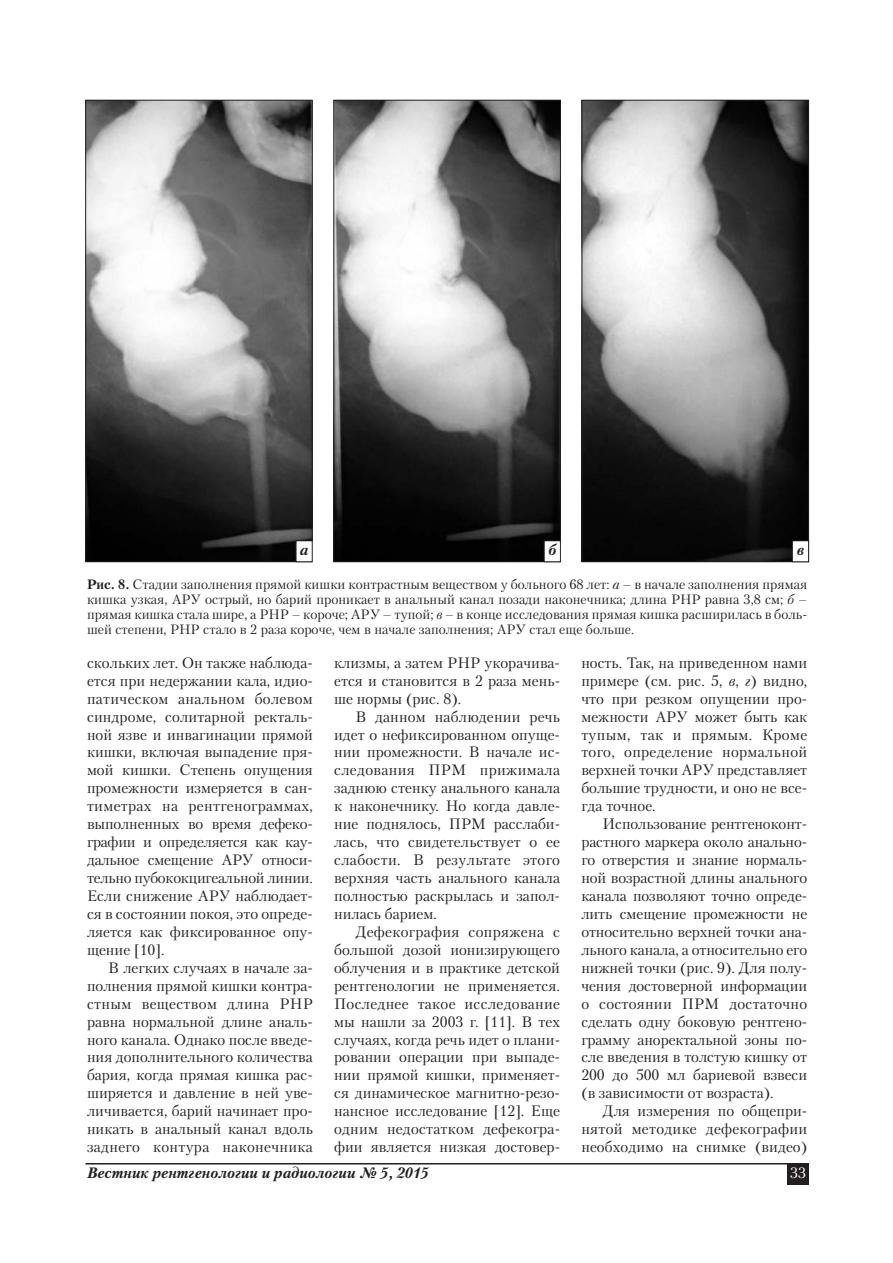
<style>
.page{position:relative;width:893px;height:1263px;background:#fff}
.page>*{position:absolute;margin:0;border:0;box-sizing:border-box;transform-origin:0 0}
.t1{font:15px/18px "Petersburg C";color:#231f20;text-align:justify}
.t2{font:italic 700 15px "Petersburg C";color:#231f20}
.t3{font:15px "Petersburg C";color:#fff}
.t4{font:13.5px/15px "Petersburg C";color:#231f20;text-align:justify}
.s1{font-weight:700}
.s2{font-style:italic}
</style>
<div class="page">
<hr style="left:85px;top:1163px;width:723px;height:2px;background:#231f20">
<div style="left:787px;top:1164px;width:21px;height:21px;background:#231f20"></div>
<img style="left:87px;top:102px;width:223px;height:458px">
<div style="left:85px;top:100px;width:227px;height:462px;border:1px solid #231f20"></div>
<img style="left:335px;top:102px;width:223px;height:458px">
<div style="left:333px;top:100px;width:227px;height:462px;border:1px solid #231f20"></div>
<div style="left:296px;top:541px;width:16px;height:21px;background:#fff"></div>
<div style="left:544px;top:541px;width:16px;height:21px;background:#fff"></div>
<div style="left:544px;top:541px;width:16px;height:21px;border:1px solid #231f20"></div>
<img style="left:584px;top:102px;width:222px;height:458px">
<div style="left:582px;top:100px;width:226px;height:462px;border:1px solid #231f20"></div>
<div style="left:792px;top:541px;width:16px;height:21px;background:#fff"></div>
<div style="left:792px;top:541px;width:16px;height:21px;border:1px solid #231f20"></div>
<p class="t2" style="left:300px;top:543px;width:10px">а</p>
<p class="t2" style="left:548px;top:543px;width:9px">б</p>
<p class="t2" style="left:796px;top:543px;width:9px">в</p>
<p class="t4" style="left:87px;top:577px;width:721px"><span class="s1">Рис. 8.</span> Стадии заполнения прямой кишки контрастным веществом у больного 68 лет: <span class="s2">а</span> – в начале заполнения прямая кишка узкая, АРУ острый, но барий проникает в анальный канал позади наконечника; длина РНР равна 3,8 см; <span class="s2">б</span> – прямая кишка стала шире, а РНР – короче; АРУ – тупой; <span class="s2">в</span> – в конце исследования прямая кишка расширилась в боль&shy;шей степени, РНР стало в 2 раза короче, чем в начале заполнения; АРУ стал еще больше.</p>
<p class="t1" style="left:87px;top:654px;width:227px">скольких лет. Он также наблюда&shy;ется при недержании кала, идио&shy;патическом анальном болевом синдроме, солитарной ректаль&shy;ной язве и инвагинации прямой кишки, включая выпадение пря&shy;мой кишки. Степень опущения промежности измеряется в сан&shy;тиметрах на рентгенограммах, выполненных во время дефеко&shy;графии и определяется как кау&shy;дальное смещение АРУ относи&shy;тельно пубококцигеальной линии.<br>Если снижение АРУ наблюдает&shy;ся в состоянии покоя, это опреде&shy;ляется как фиксированное опу&shy;щение [10].</p>
<p class="t1" style="left:87px;top:959px;width:227px;text-indent:21px">В легких случаях в начале за&shy;полнения прямой кишки контра&shy;стным веществом длина РНР равна нормальной длине аналь&shy;ного канала. Однако после введе&shy;ния дополнительного количества бария, когда прямая кишка рас&shy;ширяется и давление в ней уве&shy;личивается, барий начинает про&shy;никать в анальный канал вдоль заднего контура наконечника</p>
<p class="t1" style="left:334px;top:654px;width:227px">клизмы, а затем РНР укорачива&shy;ется и становится в 2 раза мень&shy;ше нормы (рис. 8).</p>
<p class="t1" style="left:334px;top:708px;width:227px;text-indent:21px">В данном наблюдении речь идет о нефиксированном опуще&shy;нии промежности. В начале ис&shy;следования ПРМ прижимала заднюю стенку анального канала к наконечнику. Но когда давле&shy;ние поднялось, ПРМ расслаби&shy;лась, что свидетельствует о ее слабости. В результате этого верхняя часть анального канала полностью раскрылась и запол&shy;нилась барием.</p>
<p class="t1" style="left:334px;top:923px;width:227px;text-indent:21px">Дефекография сопряжена с большой дозой ионизирующего облучения и в практике детской рентгенологии не применяется.<br>Последнее такое исследование мы нашли за 2003 г. [11]. В тех случаях, когда речь идет о плани&shy;ровании операции при выпаде&shy;нии прямой кишки, применяет&shy;ся динамическое магнитно-резо&shy;нансное исследование [12]. Еще одним недостатком дефекогра&shy;фии является низкая достовер-</p>
<p class="t1" style="left:581px;top:654px;width:227px">ность. Так, на приведенном нами примере (см. рис. 5, <span class="s2">в</span>, <span class="s2">г</span>) видно, что при резком опущении про&shy;межности АРУ может быть как тупым, так и прямым. Кроме того, определение нормальной верхней точки АРУ представляет большие трудности, и оно не все&shy;гда точное.</p>
<p class="t1" style="left:581px;top:815px;width:227px;text-indent:21px">Использование рентгеноконт&shy;растного маркера около анально&shy;го отверстия и знание нормаль&shy;ной возрастной длины анального канала позволяют точно опреде&shy;лить смещение промежности не относительно верхней точки ана&shy;льного канала, а относительно его нижней точки (рис. 9). Для полу&shy;чения достоверной информации о состоянии ПРМ достаточно сделать одну боковую рентгено&shy;грамму аноректальной зоны по&shy;сле введения в толстую кишку от 200 до 500 мл бариевой взвеси (в зависимости от возраста).</p>
<p class="t1" style="left:581px;top:1102px;width:227px;text-indent:21px">Для измерения по общепри&shy;нятой методике дефекографии необходимо на снимке (видео)</p>
<p class="t2" style="left:87px;top:1166px;width:343px">Вестник рентгенологии и радиологии № 5, 2015</p>
<p class="t3" style="left:790px;top:1165px;width:17px">33</p>
</div>
